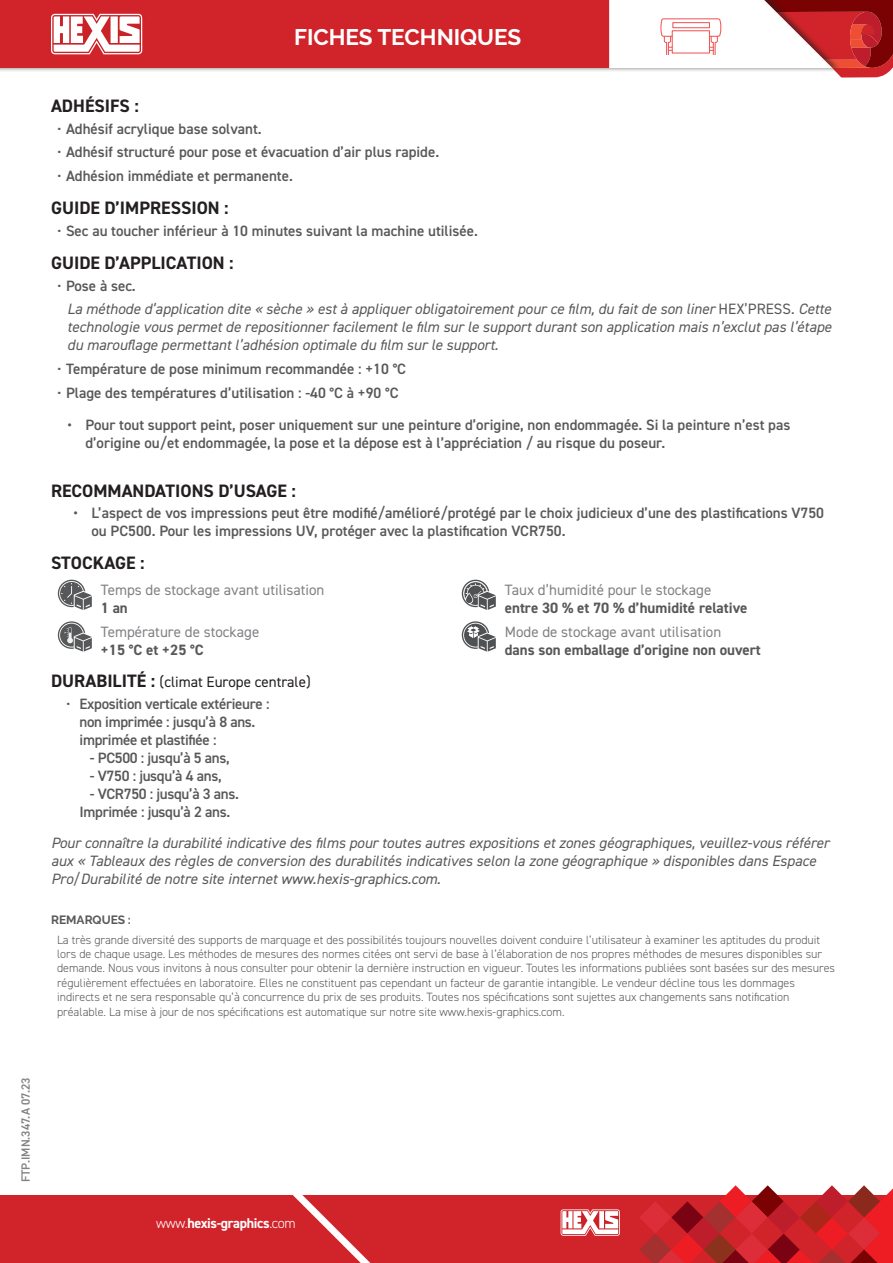
<style>
.page{position:relative;width:893px;height:1263px;background:#fff}
.page>*{position:absolute;margin:0;border:0;box-sizing:border-box;transform-origin:0 0}
.t1{font:700 22.5px "Raleway";color:#fff}
.t2{font:700 18px "DIN2014";color:#231f20}
.t3{font:600 15px/18px "DIN2014";color:#57585a}
.t4{font:italic 15px/18px "DIN2014";color:#57585a}
.t5{font:600 15px/18px "DIN2014";letter-spacing:-.02em;color:#57585a}
.t6{font:15px "DIN2014";color:#808285}
.t7{font:700 15px "DIN2014";color:#57585a}
.t8{font:15px "DIN2014";color:#231f20}
.t9{font:700 14.1px "DIN2014";letter-spacing:-.025em;color:#fff}
.t10{font:300 12px/14.4px "DIN2014";color:#57585a}
.t11{font:600 12px "DIN2014";color:#808285}
.t12{font:700 12px "Raleway";color:#57585a}
.s1{font-weight:400}
.s2{font-style:normal}
.s3{font-weight:600;font-style:normal}
.s4{font-weight:700;font-size:18px}
.s5{font-weight:300}
</style>
<div class="page">
<div style="left:0;top:0;width:841px;height:72px;background:#231f20;opacity:.6"></div>
<div style="left:0;top:0;width:609px;height:68px;background:#d1232a"></div>
<div style="left:0;top:1195px;width:893px;height:68px;background:#d1232a"></div>
<svg style="left:293px;top:1195px;width:78px;height:68px"></svg>
<svg style="left:51px;top:14px;width:95px;height:40px"></svg>
<svg style="left:561px;top:1209px;width:59px;height:27px"></svg>
<svg style="left:639px;top:1185px;width:254px;height:78px"></svg>
<svg style="left:609px;top:0;width:284px;height:78px"></svg>
<svg style="left:58px;top:580px;width:34px;height:30px"></svg>
<svg style="left:58px;top:621px;width:34px;height:31px"></svg>
<svg style="left:462px;top:580px;width:34px;height:30px"></svg>
<svg style="left:462px;top:621px;width:34px;height:31px"></svg>
<h1 class="t1" style="left:294px;top:24px;width:229px">FICHES TECHNIQUES</h1>
<h2 class="t2" style="left:51px;top:94px;width:89px">ADHÉSIFS :</h2>
<p class="t3" style="left:57px;top:119px;width:206px"><span class="s1">•</span> Adhésif acrylique base solvant.</p>
<p class="t3" style="left:57px;top:143px;width:384px"><span class="s1">•</span> Adhésif structuré pour pose et évacuation d’air plus rapide.</p>
<p class="t3" style="left:57px;top:167px;width:237px"><span class="s1">•</span> Adhésion immédiate et permanente.</p>
<h2 class="t2" style="left:51px;top:196px;width:179px">GUIDE D’IMPRESSION :</h2>
<p class="t3" style="left:57px;top:221px;width:422px"><span class="s1">•</span> Sec au toucher inférieur à 10 minutes suivant la machine utilisée.</p>
<h2 class="t2" style="left:51px;top:250px;width:184px">GUIDE D’APPLICATION :</h2>
<p class="t4" style="left:67px;top:273px;width:765px;line-height:23.7px;text-indent:-10px"><span class="s2">•</span> <span class="s3">Pose à sec.<br></span>La méthode d’application dite « sèche » est à appliquer obligatoirement pour ce film, du fait de son liner <span class="s2">HEX’PRESS</span>. Cette</p>
<p class="t4" style="left:67px;top:318px;width:766px">technologie vous permet de repositionner facilement le film sur le support durant son application mais n’exclut pas l’étape du marouflage permettant l’adhésion optimale du film sur le support.</p>
<p class="t3" style="left:57px;top:359px;width:351px"><span class="s1">•</span> Température de pose minimum recommandée : +10 °C</p>
<p class="t3" style="left:57px;top:383px;width:343px"><span class="s1">•</span> Plage des températures d’utilisation : -40 °C à +90 °C</p>
<p class="t3" style="left:86px;top:416px;width:706px;text-indent:-18px">• Pour tout support peint, poser uniquement sur une peinture d’origine, non endommagée. Si la peinture n’est pas d’origine ou/et endommagée, la pose et la dépose est à l’appréciation / au risque du poseur.</p>
<h2 class="t2" style="left:51px;top:478px;width:246px">RECOMMANDATIONS D’USAGE :</h2>
<p class="t3" style="left:92px;top:504px;width:734px;text-indent:-18px">• L’aspect de vos impressions peut être modifié/amélioré/protégé par le choix judicieux d’une des plastifications V750 ou PC500. Pour les impressions UV, protéger avec la plastification VCR750.</p>
<h2 class="t2" style="left:51px;top:551px;width:95px">STOCKAGE :</h2>
<p class="t6" style="left:101px;top:580px;width:225px">Temps de stockage avant utilisation</p>
<p class="t7" style="left:101px;top:598px;width:29px">1 an</p>
<p class="t6" style="left:101px;top:622px;width:160px">Température de stockage</p>
<p class="t7" style="left:101px;top:639px;width:104px">+15 °C et +25 °C</p>
<p class="t6" style="left:505px;top:580px;width:208px">Taux d’humidité pour le stockage</p>
<p class="t7" style="left:505px;top:598px;width:244px">entre 30 % et 70 % d’humidité relative</p>
<p class="t6" style="left:505px;top:622px;width:218px">Mode de stockage avant utilisation</p>
<p class="t7" style="left:505px;top:639px;width:258px">dans son emballage d’origine non ouvert</p>
<p class="t8" style="left:51px;top:673px;width:261px"><span class="s4">DURABILITÉ :</span> (climat Europe centrale)</p>
<p class="t5" style="left:80px;top:695px;width:191px;text-indent:-14px"><span class="s1">•</span> Exposition verticale extérieure : non imprimée : jusqu’à 8 ans. imprimée et plastifiée :</p>
<p class="t5" style="left:90px;top:749px;width:141px">- PC500 : jusqu’à 5 ans,</p>
<p class="t5" style="left:90px;top:767px;width:133px">- V750 : jusqu’à 4 ans,</p>
<p class="t5" style="left:80px;top:785px;width:161px;text-indent:10px">- VCR750 : jusqu’à 3 ans.<br>Imprimée : jusqu’à 2 ans.</p>
<p class="t4" style="left:51px;top:833px;width:780px">Pour connaître la durabilité indicative des films pour toutes autres expositions et zones géographiques, veuillez-vous référer aux « Tableaux des règles de conversion des durabilités indicatives selon la zone géographique » disponibles dans Espace<br>Pro/Durabilité de notre site internet www.hexis-graphics.com.</p>
<p class="t12" style="left:51px;top:913px;width:81px">REMARQUES :</p>
<p class="t10" style="left:57px;top:932px;width:779px">La très grande diversité des supports de marquage et des possibilités toujours nouvelles doivent conduire l’utilisateur à examiner les aptitudes du produit lors de chaque usage. Les méthodes de mesures des normes citées ont servi de base à l’élaboration de nos propres méthodes de mesures disponibles sur demande. Nous vous invitons à nous consulter pour obtenir la dernière instruction en vigueur. Toutes les informations publiées sont basées sur des mesures régulièrement effectuées en laboratoire. Elles ne constituent pas cependant un facteur de garantie intangible. Le vendeur décline tous les dommages indirects et ne sera responsable qu’à concurrence du prix de ses produits. Toutes nos spécifications sont sujettes aux changements sans notification préalable. La mise à jour de nos spécifications est automatique sur notre site www.hexis-graphics.com.</p>
<p class="t11" style="left:18px;top:1182px;width:106px;rotate:-90deg">FTP.IMN.347.A 07.23</p>
<p class="t9" style="left:156px;top:1214px;width:141px"><span class="s5">www.</span>hexis-graphics<span class="s5">.com</span></p>
</div>
